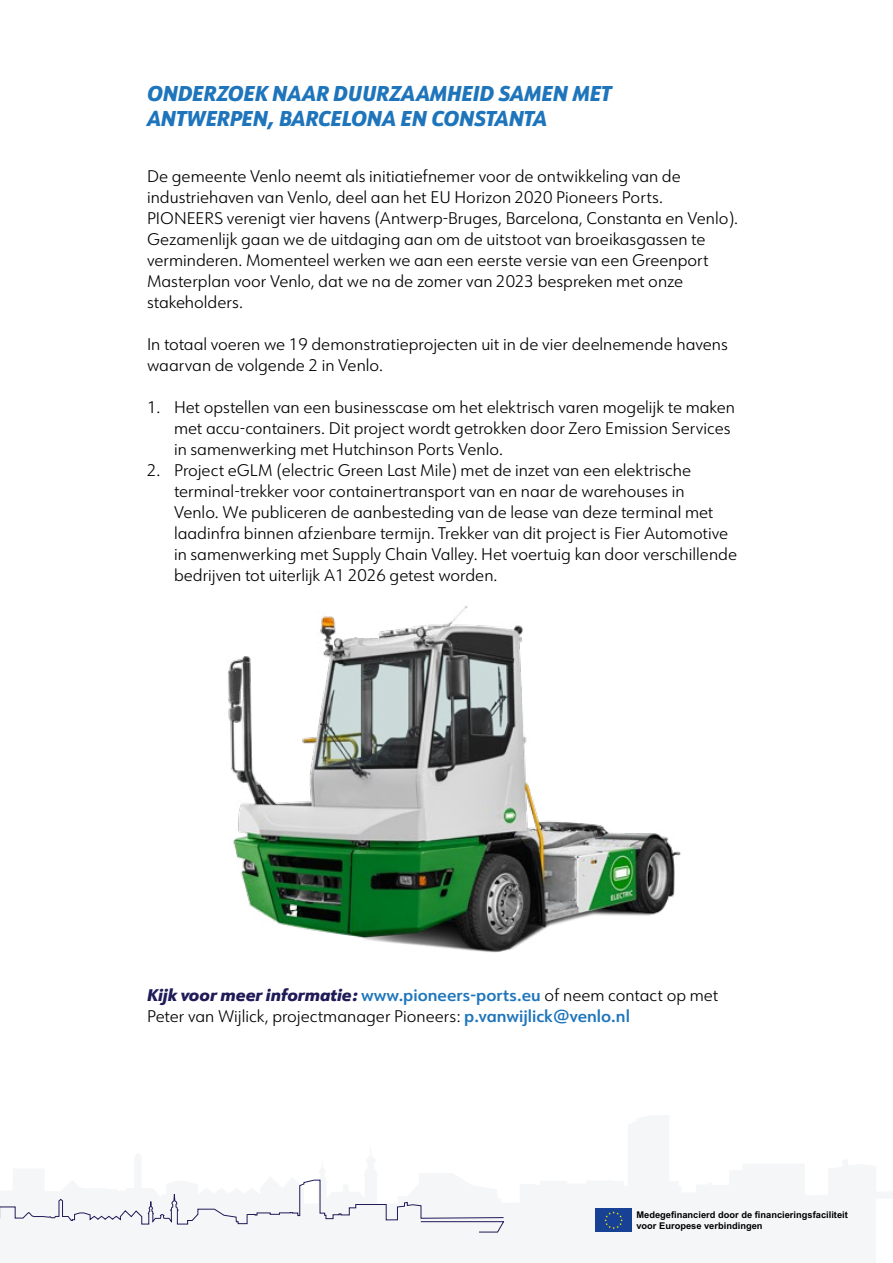
<style>
.page{position:relative;width:893px;height:1263px;background:#fff}
.page>*{position:absolute;margin:0;border:0;box-sizing:border-box;transform-origin:0 0}
.t1{font:italic 800 21px/25.2px "URW Form Semi Cond";color:#1e75bb}
.t2{font:300 16.5px/21px "URW Form";color:#000}
.t3{font:700 9.3px/11.1px "Arial";color:#000}
.s1{font-weight:800;font-style:italic;color:#1e1b58}
.s2{font-weight:600;color:#1e75bb}
</style>
<div class="page">
<svg style="left:0;top:1180px;width:504px;height:52px"></svg>
<div style="left:595px;top:1208px;width:37px;height:24px;background:#164194"></div>
<svg style="left:604px;top:1211px;width:19px;height:18px"></svg>
<img style="left:227px;top:606px;width:454px;height:347px">
<p class="t1" style="left:147px;top:80px;width:465px">ONDERZOEK NAAR DUURZAAMHEID SAMEN MET<br>ANTWERPEN, BARCELONA EN CONSTANTA</p>
<p class="t2" style="left:147px;top:165px;width:593px">De gemeente Venlo neemt als initiatiefnemer voor de ontwikkeling van de industriehaven van Venlo, deel aan het EU Horizon 2020 Pioneers Ports.<br>PIONEERS verenigt vier havens (Antwerp-Bruges, Barcelona, Constanta en Venlo).<br>Gezamenlijk gaan we de uitdaging aan om de uitstoot van broeikasgassen te verminderen. Momenteel werken we aan een eerste versie van een Greenport Masterplan voor Venlo, dat we na de zomer van 2023 bespreken met onze stakeholders.</p>
<p class="t2" style="left:147px;top:333px;width:582px">In totaal voeren we 19 demonstratieprojecten uit in de vier deelnemende havens waarvan de volgende 2 in Venlo.</p>
<p class="t2" style="left:174px;top:396px;width:563px;text-indent:-27px">1. Het opstellen van een businesscase om het elektrisch varen mogelijk te maken met accu-containers. Dit project wordt getrokken door Zero Emission Services in samenwerking met Hutchinson Ports Venlo.</p>
<p class="t2" style="left:174px;top:459px;width:565px;text-indent:-27px">2. Project eGLM (electric Green Last Mile) met de inzet van een elektrische terminal-trekker voor containertransport van en naar de warehouses in<br>Venlo. We publiceren de aanbesteding van de lease van deze terminal met laadinfra binnen afzienbare termijn. Trekker van dit project is Fier Automotive in samenwerking met Supply Chain Valley. Het voertuig kan door verschillende bedrijven tot uiterlijk A1 2026 getest worden.</p>
<p class="t2" style="left:147px;top:984px;width:573px"><span class="s1">Kijk voor meer informatie:</span> <span class="s2">www.pioneers-ports.eu</span> of neem contact op met<br>Peter van Wijlick, projectmanager Pioneers: <span class="s2">p.vanwijlick@venlo.nl</span></p>
<p class="t3" style="left:636px;top:1209px;width:213px">Medegefinancierd door de financieringsfaciliteit voor Europese verbindingen</p>
</div>
